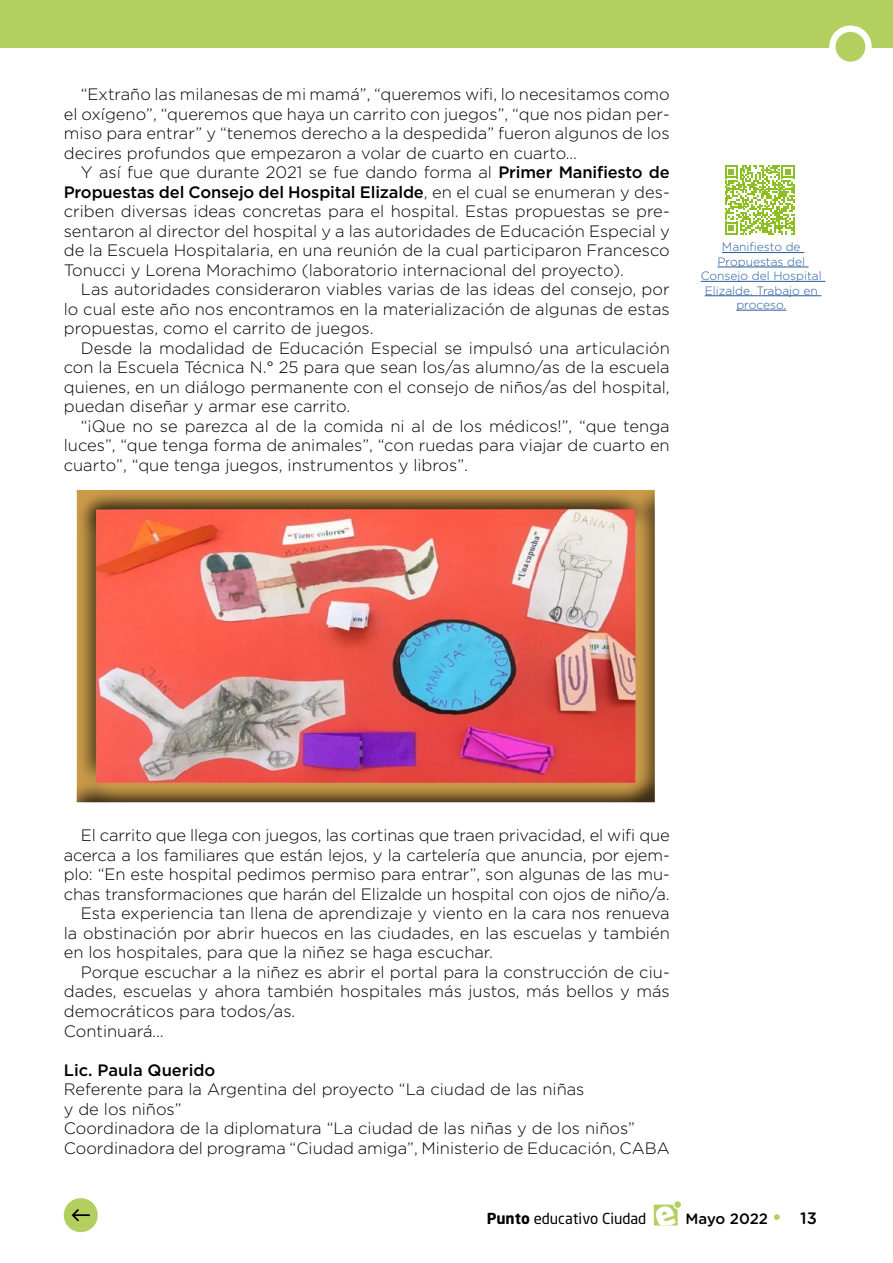
<style>
.page{position:relative;width:893px;height:1263px;background:#fff}
.page>*{position:absolute;margin:0;border:0;box-sizing:border-box;transform-origin:0 0}
.t1{font:300 16.5px/19.5px "Gotham";color:#000;text-align:justify}
.t2{font:500 16.5px "Gotham";color:#000}
.t3{font:15px "Neo Sans";color:#000}
.t4{font:500 15px "Gotham Rounded";letter-spacing:-.005em;color:#000}
.t5{font:300 12px/14.4px "Gotham";color:#275b9b;text-align:center}
.s1{font-weight:500}
.s2{font-weight:700}
.s3{font-family:"Gotham";font-weight:700;font-size:19.5px;color:#b3cf60}
.s4{font-size:16.5px}
</style>
<div class="page">
<div style="left:0;top:0;width:893px;height:48px;background:#b3cf60"></div>
<div style="left:829px;top:26px;width:43px;height:42px;background:#fff;border-radius:50%"></div>
<div style="left:836px;top:32px;width:29px;height:30px;background:#b3cf60;border-radius:50%"></div>
<div style="left:674px;top:1201px;width:7px;height:7px;background:#b3cf60;border-radius:50%"></div>
<div style="left:64px;top:1198px;width:34px;height:34px;background:#b3cf60;border-radius:50%"></div>
<svg style="left:72px;top:1209px;width:18px;height:12px"></svg>
<svg style="left:725px;top:165px;width:70px;height:70px"></svg>
<hr style="left:722px;top:252px;width:82px;height:1px;background:#275b9b">
<hr style="left:717px;top:267px;width:92px;height:1px;background:#275b9b">
<hr style="left:701px;top:281px;width:124px;height:1px;background:#275b9b">
<hr style="left:705px;top:295px;width:116px;height:1px;background:#275b9b">
<hr style="left:736px;top:310px;width:50px;height:1px;background:#275b9b">
<div style="left:64px;top:478px;width:603px;height:324px;background:#000;opacity:.75"></div>
<svg style="left:654px;top:1204px;width:24px;height:22px"></svg>
<p class="t1" style="left:64px;top:84px;width:607px;text-indent:17px">“Extraño las milanesas de mi mamá”, “queremos wifi, lo necesitamos como el oxígeno”, “queremos que haya un carrito con juegos”, “que nos pidan per&shy;miso para entrar” y “tenemos derecho a la despedida” fueron algunos de los decires profundos que empezaron a volar de cuarto en cuarto…</p>
<p class="t1" style="left:64px;top:162px;width:607px;text-indent:17px">Y así fue que durante 2021 se fue dando forma al <span class="s1">Primer Manifiesto de Propuestas del Consejo del Hospital Elizalde</span>, en el cual se enumeran y des&shy;criben diversas ideas concretas para el hospital. Estas propuestas se pre&shy;sentaron al director del hospital y a las autoridades de Educación Especial y de la Escuela Hospitalaria, en una reunión de la cual participaron Francesco Tonucci y Lorena Morachimo (laboratorio internacional del proyecto).</p>
<p class="t1" style="left:64px;top:279px;width:607px;text-indent:17px">Las autoridades consideraron viables varias de las ideas del consejo, por lo cual este año nos encontramos en la materialización de algunas de estas propuestas, como el carrito de juegos.</p>
<p class="t1" style="left:64px;top:338px;width:607px;text-indent:17px">Desde la modalidad de Educación Especial se impulsó una articulación con la Escuela Técnica N.° 25 para que sean los/as alumno/as de la escuela quienes, en un diálogo permanente con el consejo de niños/as del hospital, puedan diseñar y armar ese carrito.</p>
<p class="t1" style="left:64px;top:416px;width:607px;text-indent:17px">“¡Que no se parezca al de la comida ni al de los médicos!”, “que tenga luces”, “que tenga forma de animales”, “con ruedas para viajar de cuarto en cuarto”, “que tenga juegos, instrumentos y libros”.</p>
<p class="t5" style="left:701px;top:240px;width:122px">Manifiesto de<br>Propuestas del<br>Consejo del Hospital<br>Elizalde. Trabajo en proceso.</p>
<p class="t1" style="left:81px;top:825px;width:590px">El carrito que llega con juegos, las cortinas que traen privacidad, el wifi que</p>
<p class="t1" style="left:64px;top:845px;width:607px">acerca a los familiares que están lejos, y la cartelería que anuncia, por ejem-</p>
<p class="t1" style="left:64px;top:864px;width:607px">plo: “En este hospital pedimos permiso para entrar”, son algunas de las mu-</p>
<p class="t1" style="left:64px;top:884px;width:607px">chas transformaciones que harán del Elizalde un hospital con ojos de niño/a.</p>
<p class="t1" style="left:81px;top:903px;width:590px">Esta experiencia tan llena de aprendizaje y viento en la cara nos renueva</p>
<p class="t1" style="left:64px;top:923px;width:607px">la obstinación por abrir huecos en las ciudades, en las escuelas y también</p>
<p class="t1" style="left:64px;top:942px;width:431px">en los hospitales, para que la niñez se haga escuchar.</p>
<p class="t1" style="left:81px;top:962px;width:590px">Porque escuchar a la niñez es abrir el portal para la construcción de ciu-</p>
<p class="t1" style="left:64px;top:981px;width:607px">dades, escuelas y ahora también hospitales más justos, más bellos y más</p>
<p class="t1" style="left:64px;top:1001px;width:233px">democráticos para todos/as.</p>
<p class="t1" style="left:64px;top:1020px;width:101px">Continuará…</p>
<p class="t2" style="left:64px;top:1059px;width:153px">Lic. Paula Querido</p>
<p class="t1" style="left:64px;top:1079px;width:607px;text-align:left">Referente para la Argentina del proyecto “La ciudad de las niñas<br>y de los niños”<br>Coordinadora de la diplomatura “La ciudad de las niñas y de los niños” Coordinadora del programa “Ciudad amiga”, Ministerio de Educación, CABA</p>
<p class="t3" style="left:487px;top:1212px;width:161px"><span class="s2">Punto</span> educativo Ciudad</p>
<p class="t4" style="left:685px;top:1208px;width:133px">Mayo 2022 <span class="s3">•</span> <span class="s4">13</span></p>
</div>
